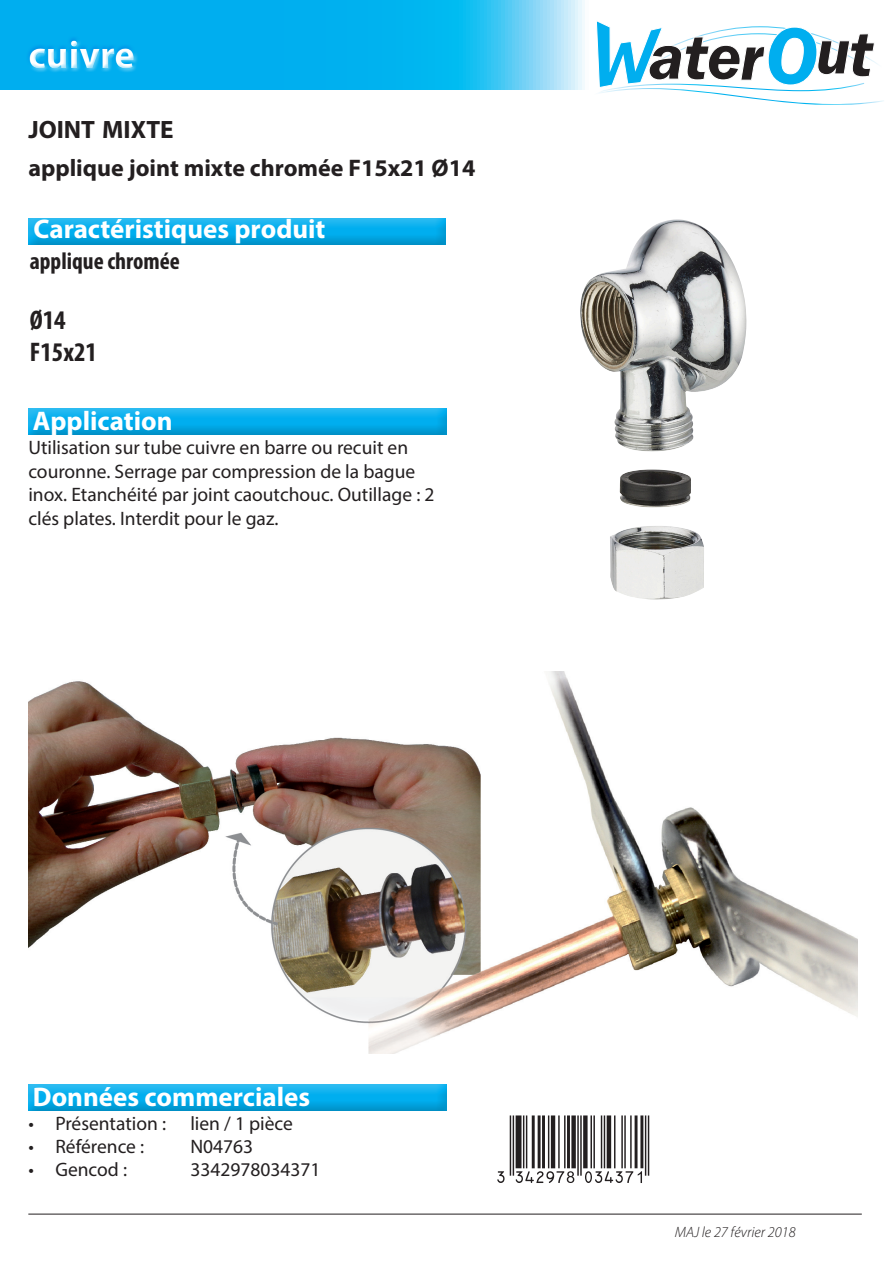
<style>
.page{position:relative;width:893px;height:1263px;background:#fff}
.page>*{position:absolute;margin:0;border:0;box-sizing:border-box;transform-origin:0 0}
.t1{font:700 39px "Myriad Pro";color:#fff}
.t2{font:700 27px "Myriad Pro";color:#fff}
.t3{font:700 condensed 27px "Myriad Pro";color:#231f20}
.t4{font:700 25.2px "Myriad Pro";color:#231f20}
.t5{font:700 24px "Myriad Pro";color:#231f20}
.t6{font:700 condensed 24px "Myriad Pro";color:#231f20}
.t7{font:19.5px/23.4px "Myriad Pro";color:#231f20}
.t8{font:italic 300 15px "Myriad Pro";color:#231f20}
</style>
<div class="page">
<svg style="left:1px;top:1px;width:584px;height:18px;background:#18b7f0"></svg>
<div style="left:26px;top:217px;width:420px;height:30px;background:#231f20;opacity:.75"></div>
<div style="left:0;top:19px;width:609px;height:106px;background:#00aeef;opacity:.75"></div>
<img style="left:580px;top:219px;width:167px;height:381px">
<div style="left:26px;top:407px;width:420px;height:30px;background:#231f20;opacity:.75"></div>
<div style="left:26px;top:1084px;width:420px;height:30px;background:#231f20;opacity:.75"></div>
<hr style="left:28px;top:1214px;width:834px;height:1px;background:#231f20">
<svg style="left:592px;top:20px;width:292px;height:85px"></svg>
<img style="left:28px;top:672px;width:829px;height:381px">
<h1 class="t1" style="left:28px;top:30px;width:108px">cuivre</h1>
<p class="t4" style="left:28px;top:113px;width:147px">JOINT MIXTE</p>
<p class="t5" style="left:28px;top:153px;width:449px">applique joint mixte chromée F15x21 Ø14</p>
<p class="t2" style="left:34px;top:212px;width:293px">Caractéristiques produit</p>
<p class="t6" style="left:30px;top:246px;width:152px">applique chromée</p>
<p class="t3" style="left:30px;top:303px;width:37px">Ø14</p>
<p class="t3" style="left:30px;top:335px;width:69px">F15x21</p>
<p class="t2" style="left:33px;top:403px;width:141px">Application</p>
<p class="t7" style="left:28px;top:436px;width:408px">Utilisation sur tube cuivre en barre ou recuit en couronne. Serrage par compression de la bague inox. Etanchéité par joint caoutchouc. Outillage : 2 clés plates. Interdit pour le gaz.</p>
<p class="t2" style="left:33px;top:1079px;width:279px">Données commerciales</p>
<p class="t7" style="left:28px;top:1111px;width:266px">• Présentation : lien / 1 pièce</p>
<p class="t7" style="left:28px;top:1134px;width:117px">• Référence :</p>
<p class="t7" style="left:190px;top:1134px;width:64px">N04763</p>
<p class="t7" style="left:28px;top:1158px;width:100px">• Gencod :</p>
<p class="t7" style="left:190px;top:1158px;width:132px">3342978034371</p>
<p class="t8" style="left:675px;top:1223px;width:122px">MAJ le 27 février 2018</p>
</div>
